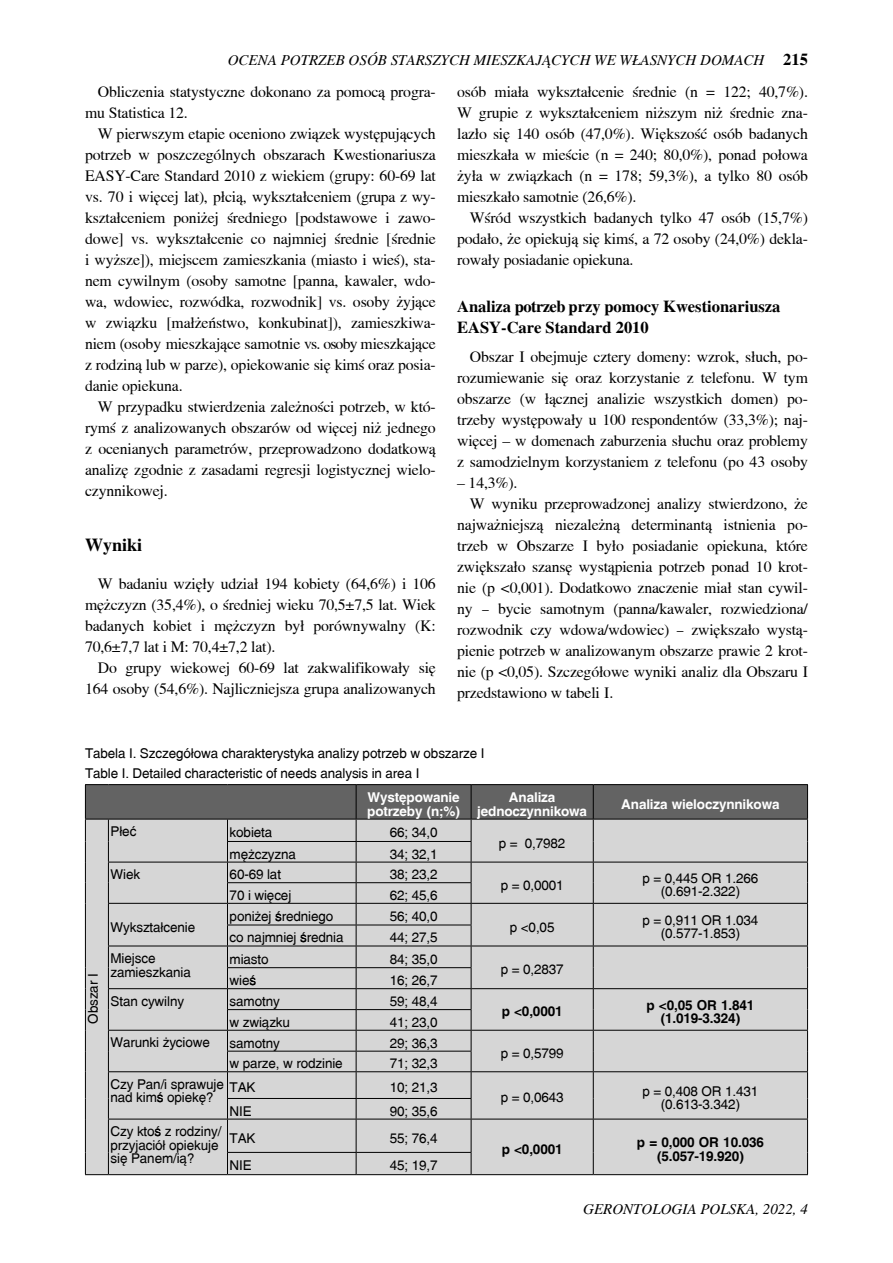
<style>
.page{position:relative;width:893px;height:1263px;background:#fff}
.page>*{position:absolute;margin:0;border:0;box-sizing:border-box;transform-origin:0 0}
.t1{font:700 18px "Toronto";color:#000}
.t2{font:700 16.5px/21px "Toronto";color:#000}
.t3{font:15.75px/21px "Toronto";letter-spacing:-.01em;color:#000;text-align:justify}
.t4{font:italic 15px "Toronto";color:#000}
.t5{font:13.5px/13.5px "Switzerland";letter-spacing:-.01em;color:#000}
.t6{font:700 13.5px/13.5px "Switzerland";letter-spacing:-.01em;color:#000;text-align:center}
.t7{font:700 13.5px/13.5px "Switzerland";letter-spacing:-.01em;color:#fff}
.s1{font-weight:700;font-style:normal;font-size:16.5px}
.s2{font-family:"Minion Pro"}
</style>
<div class="page">
<div style="left:86px;top:1119px;width:721px;height:55px;background:#d6d6d6"></div>
<hr style="left:85px;top:1119px;width:1px;height:33px;background:#000">
<svg style="left:85px;top:784px;width:723px;height:335px;background:#c2c2c2"></svg>
<hr style="left:108px;top:1119px;width:119px;height:1px;background:#000">
<hr style="left:108px;top:1119px;width:1px;height:33px;background:#000">
<svg style="left:85px;top:1152px;width:24px;height:23px"></svg>
<hr style="left:108px;top:1174px;width:119px;height:1px;background:#000">
<hr style="left:227px;top:1119px;width:129px;height:1px;background:#000">
<hr style="left:227px;top:1119px;width:1px;height:33px;background:#000">
<hr style="left:356px;top:1119px;width:115px;height:1px;background:#000">
<hr style="left:356px;top:1119px;width:1px;height:33px;background:#000">
<hr style="left:471px;top:1119px;width:122px;height:1px;background:#000">
<hr style="left:471px;top:1119px;width:1px;height:33px;background:#000">
<hr style="left:593px;top:1119px;width:215px;height:1px;background:#000">
<hr style="left:593px;top:1119px;width:1px;height:33px;background:#000">
<hr style="left:807px;top:1119px;width:1px;height:33px;background:#000">
<svg style="left:593px;top:1152px;width:1px;height:22px"></svg>
<svg style="left:807px;top:1152px;width:1px;height:22px"></svg>
<hr style="left:471px;top:1174px;width:122px;height:1px;background:#000">
<hr style="left:593px;top:1174px;width:215px;height:1px;background:#000">
<hr style="left:227px;top:1152px;width:129px;height:1px;background:#000">
<svg style="left:227px;top:1153px;width:1px;height:21px"></svg>
<hr style="left:356px;top:1152px;width:115px;height:1px;background:#000">
<svg style="left:356px;top:1153px;width:1px;height:21px"></svg>
<svg style="left:471px;top:1153px;width:1px;height:21px"></svg>
<hr style="left:227px;top:1174px;width:129px;height:1px;background:#000">
<hr style="left:356px;top:1174px;width:115px;height:1px;background:#000">
<p class="t4" style="left:228px;top:52px;width:582px">OCENA POTRZEB OSÓB STARSZYCH MIESZKAJĄCYCH WE WŁASNYCH DOMACH <span class="s1">215</span></p>
<p class="t3" style="left:85px;top:82px;width:352px;text-indent:13px">Obliczenia statystyczne dokonano za pomocą progra&shy;mu Statistica 12.</p>
<p class="t3" style="left:85px;top:124px;width:352px;text-indent:13px">W pierwszym etapie oceniono związek występujących potrzeb w poszczególnych obszarach Kwestionariusza EASY-Care Standard 2010 z wiekiem (grupy: 60-69 lat vs. 70 i więcej lat), płcią, wykształceniem (grupa z wy&shy;kształceniem poniżej średniego [podstawowe i zawo&shy;dowe] vs. wykształcenie co najmniej średnie [średnie i wyższe]), miejscem zamieszkania (miasto i wieś), sta&shy;nem cywilnym (osoby samotne [panna, kawaler, wdo&shy;wa, wdowiec, rozwódka, rozwodnik] vs. osoby żyjące w związku [małżeństwo, konkubinat]), zamieszkiwa&shy;niem (osoby mieszkające samotnie vs. osoby mieszkające z rodziną lub w parze), opiekowanie się kimś oraz posia&shy;danie opiekuna.</p>
<p class="t3" style="left:85px;top:397px;width:352px;text-indent:13px">W przypadku stwierdzenia zależności potrzeb, w któ&shy;rymś z analizowanych obszarów od więcej niż jednego z ocenianych parametrów, przeprowadzono dodatkową analizę zgodnie z zasadami regresji logistycznej wielo&shy;czynnikowej.</p>
<p class="t1" style="left:85px;top:535px;width:59px">Wyniki</p>
<p class="t3" style="left:85px;top:574px;width:352px;text-indent:13px">W badaniu wzięły udział 194 kobiety (64,6%) i 106 mężczyzn (35,4%), o średniej wieku 70,5±7,5 lat. Wiek badanych kobiet i mężczyzn był porównywalny (K:<br>70,6±7,7 lat i M: 70,4±7,2 lat).</p>
<p class="t3" style="left:85px;top:658px;width:352px;text-align:right">Do grupy wiekowej 60-69 lat zakwalifikowały się<br>164 osoby (54,6%). Najliczniejsza grupa analizowanych</p>
<p class="t3" style="left:457px;top:82px;width:352px">osób miała wykształcenie średnie (n = 122; 40,7%).<br>W grupie z wykształceniem niższym niż średnie zna&shy;lazło się 140 osób (47,0%). Większość osób badanych mieszkała w mieście (n = 240; 80,0%), ponad połowa żyła w związkach (n = 178; 59,3%), a tylko 80 osób mieszkało samotnie (26,6%).</p>
<p class="t3" style="left:457px;top:208px;width:352px;text-indent:13px">Wśród wszystkich badanych tylko 47 osób (15,7%) podało, że opiekują się kimś, a 72 osoby (24,0%) dekla&shy;rowały posiadanie opiekuna.</p>
<p class="t2" style="left:457px;top:296px;width:325px">Analiza potrzeb przy pomocy Kwestionariusza<br>EASY-Care Standard 2010</p>
<p class="t3" style="left:457px;top:347px;width:352px;text-indent:13px">Obszar I obejmuje cztery domeny: wzrok, słuch, po&shy;rozumiewanie się oraz korzystanie z telefonu. W tym obszarze (w łącznej analizie wszystkich domen) po&shy;trzeby występowały u 100 respondentów (33,3%); naj&shy;więcej – w domenach zaburzenia słuchu oraz problemy z samodzielnym korzystaniem z telefonu (po 43 osoby</p>
<p class="t3" style="left:457px;top:473px;width:62px">– 14,3%).</p>
<p class="t3" style="left:470px;top:494px;width:340px">W wyniku przeprowadzonej analizy stwierdzono, że</p>
<p class="t3" style="left:457px;top:515px;width:352px">najważniejszą niezależną determinantą istnienia po-</p>
<p class="t3" style="left:457px;top:536px;width:352px">trzeb w Obszarze I było posiadanie opiekuna, które</p>
<p class="t3" style="left:457px;top:557px;width:352px">zwiększało szansę wystąpienia potrzeb ponad 10 krot-</p>
<p class="t3" style="left:457px;top:578px;width:352px">nie (p &lt;0,001). Dodatkowo znaczenie miał stan cywil-</p>
<p class="t3" style="left:457px;top:599px;width:352px">ny <span class="s2">–</span> bycie samotnym (panna/kawaler, rozwiedziona/</p>
<p class="t3" style="left:457px;top:620px;width:352px">rozwodnik czy wdowa/wdowiec) <span class="s2">–</span> zwiększało wystą-</p>
<p class="t3" style="left:457px;top:641px;width:352px">pienie potrzeb w analizowanym obszarze prawie 2 krot-</p>
<p class="t3" style="left:457px;top:662px;width:352px">nie (p &lt;0,05). Szczegółowe wyniki analiz dla Obszaru I</p>
<p class="t3" style="left:457px;top:683px;width:158px">przedstawiono w tabeli I.</p>
<p class="t5" style="left:85px;top:743px;width:401px;line-height:20.4px">Tabela I. Szczegółowa charakterystyka analizy potrzeb w obszarze I<br>Table I. Detailed characteristic of needs analysis in area I</p>
<p class="t7" style="left:367px;top:790px;width:94px">Występowanie potrzeby (n;%)</p>
<p class="t7" style="left:477px;top:790px;width:111px;text-align:center">Analiza jednoczynnikowa</p>
<p class="t7" style="left:621px;top:797px;width:160px">Analiza wieloczynnikowa</p>
<p class="t5" style="left:111px;top:825px;width:27px">Płeć</p>
<p class="t5" style="left:230px;top:826px;width:44px">kobieta</p>
<p class="t5" style="left:390px;top:826px;width:49px">66; 34,0</p>
<p class="t5" style="left:230px;top:847px;width:68px">mężczyzna</p>
<p class="t5" style="left:390px;top:847px;width:49px">34; 32,1</p>
<p class="t5" style="left:499px;top:836px;width:68px">p = 0,7982</p>
<p class="t5" style="left:111px;top:868px;width:31px">Wiek</p>
<p class="t5" style="left:230px;top:868px;width:53px">60-69 lat</p>
<p class="t5" style="left:390px;top:868px;width:49px">38; 23,2</p>
<p class="t5" style="left:642px;top:871px;width:117px">p = 0,445 OR 1.266</p>
<p class="t5" style="left:501px;top:878px;width:65px">p = 0,0001</p>
<p class="t5" style="left:230px;top:888px;width:63px">70 i więcej</p>
<p class="t5" style="left:390px;top:888px;width:49px">62; 45,6</p>
<p class="t5" style="left:661px;top:885px;width:81px">(0.691-2.322)</p>
<p class="t5" style="left:86px;top:1023px;width:52px;rotate:-90deg">Obszar I</p>
<p class="t5" style="left:111px;top:920px;width:86px">Wykształcenie</p>
<p class="t5" style="left:230px;top:909px;width:105px">poniżej średniego</p>
<p class="t5" style="left:390px;top:909px;width:49px">56; 40,0</p>
<p class="t5" style="left:230px;top:931px;width:115px">co najmniej średnia</p>
<p class="t5" style="left:390px;top:931px;width:49px">44; 27,5</p>
<p class="t5" style="left:111px;top:952px;width:82px">Miejsce zamieszkania</p>
<p class="t5" style="left:230px;top:952px;width:41px">miasto</p>
<p class="t5" style="left:390px;top:952px;width:49px">84; 35,0</p>
<p class="t5" style="left:230px;top:973px;width:28px">wieś</p>
<p class="t5" style="left:390px;top:973px;width:49px">16; 26,7</p>
<p class="t5" style="left:510px;top:920px;width:46px">p &lt;0,05</p>
<p class="t5" style="left:642px;top:913px;width:117px;text-align:center">p = 0,911 OR 1.034 (0.577-1.853)</p>
<p class="t5" style="left:501px;top:963px;width:65px">p = 0,2837</p>
<p class="t5" style="left:111px;top:994px;width:75px">Stan cywilny</p>
<p class="t5" style="left:230px;top:994px;width:52px">samotny</p>
<p class="t5" style="left:390px;top:994px;width:49px">59; 48,4</p>
<p class="t6" style="left:646px;top:998px;width:109px">p &lt;0,05 OR 1.841</p>
<p class="t6" style="left:502px;top:1005px;width:62px">p &lt;0,0001</p>
<p class="t5" style="left:230px;top:1015px;width:62px">w związku</p>
<p class="t5" style="left:390px;top:1015px;width:49px">41; 23,0</p>
<p class="t6" style="left:661px;top:1011px;width:81px">(1.019-3.324)</p>
<p class="t5" style="left:111px;top:1036px;width:101px">Warunki życiowe</p>
<p class="t5" style="left:230px;top:1036px;width:52px">samotny</p>
<p class="t5" style="left:390px;top:1036px;width:49px">29; 36,3</p>
<p class="t5" style="left:230px;top:1057px;width:115px">w parze, w rodzinie</p>
<p class="t5" style="left:390px;top:1057px;width:49px">71; 32,3</p>
<p class="t5" style="left:111px;top:1077px;width:115px">Czy Pan/i sprawuje nad kimś opiekę?</p>
<p class="t5" style="left:230px;top:1080px;width:28px">TAK</p>
<p class="t5" style="left:390px;top:1080px;width:49px">10; 21,3</p>
<p class="t5" style="left:230px;top:1104px;width:24px">NIE</p>
<p class="t5" style="left:390px;top:1104px;width:49px">90; 35,6</p>
<p class="t5" style="left:111px;top:1125px;width:112px">Czy ktoś z rodziny/ przyjaciół opiekuje się Panem/ią?</p>
<p class="t5" style="left:230px;top:1131px;width:28px">TAK</p>
<p class="t5" style="left:390px;top:1131px;width:49px">55; 76,4</p>
<p class="t5" style="left:230px;top:1159px;width:24px">NIE</p>
<p class="t5" style="left:390px;top:1159px;width:49px">45; 19,7</p>
<p class="t5" style="left:501px;top:1046px;width:65px">p = 0,5799</p>
<p class="t5" style="left:501px;top:1091px;width:65px">p = 0,0643</p>
<p class="t5" style="left:642px;top:1084px;width:117px;text-align:center">p = 0,408 OR 1.431 (0.613-3.342)</p>
<p class="t6" style="left:502px;top:1142px;width:62px">p &lt;0,0001</p>
<p class="t6" style="left:637px;top:1135px;width:129px">p = 0,000 OR 10.036 (5.057-19.920)</p>
<p class="t4" style="left:583px;top:1201px;width:226px">GERONTOLOGIA POLSKA, 2022, 4</p>
</div>
